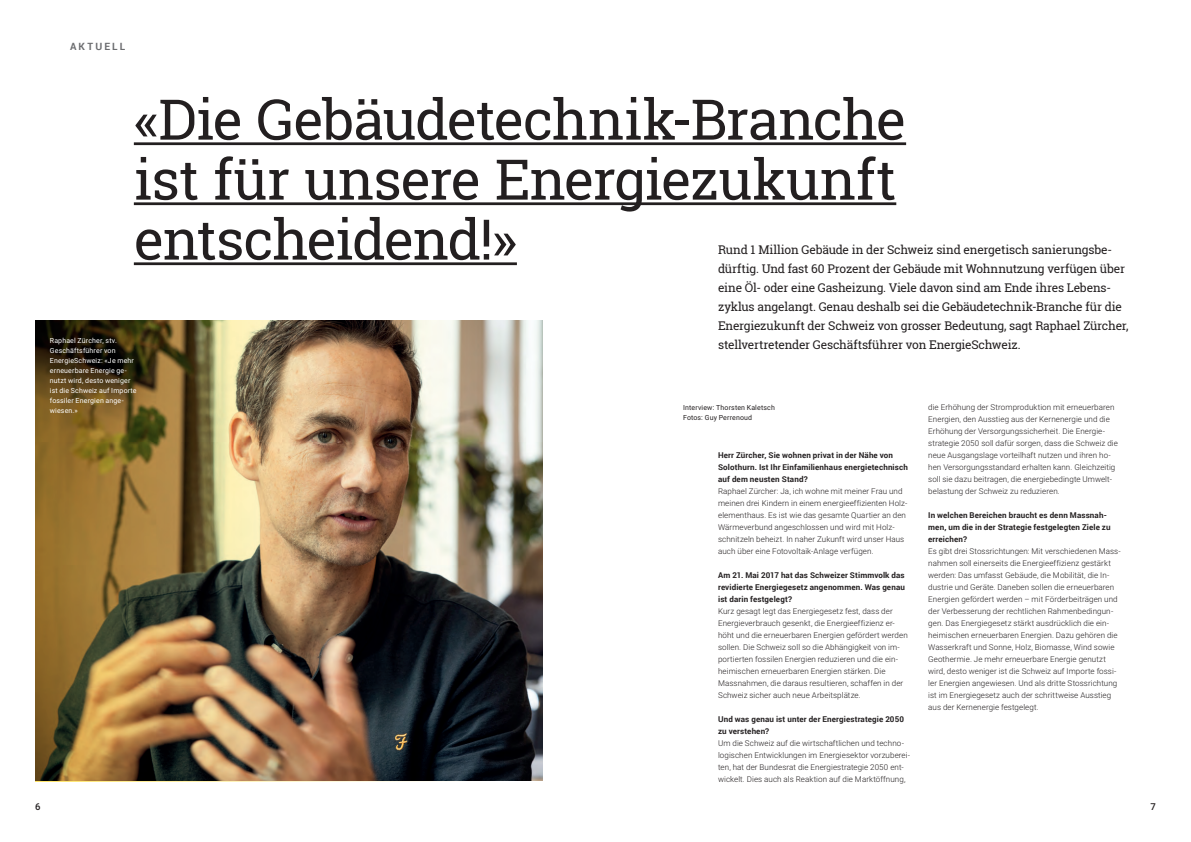
<style>
.page{position:relative;width:1191px;height:842px;background:#fff}
.page>*{position:absolute;margin:0;border:0;box-sizing:border-box;transform-origin:0 0}
.t1{font:56px/60px "Roboto Slab";letter-spacing:-.025em;color:#231f20}
.t2{font:12px/19px "Roboto Slab";letter-spacing:-.02em;color:#231f20}
.t3{font:700 10px "Roboto";letter-spacing:.215em;color:#6c6d70}
.t4{font:500 9.5px "Roboto";color:#231f20}
.t5{font:300 8px/12px "Roboto";letter-spacing:.01em;color:#231f20}
.t6{font:700 8px/12px "Roboto";letter-spacing:.015em;color:#231f20}
.t7{font:7px/10px "Roboto";letter-spacing:.02em;color:#fff}
.t8{font:7px/10px "Roboto";letter-spacing:.02em;color:#231f20}
</style>
<div class="page">
<hr style="left:134px;top:142px;width:772px;height:3px;background:#231f20">
<hr style="left:134px;top:202px;width:762px;height:3px;background:#231f20">
<hr style="left:134px;top:262px;width:383px;height:3px;background:#231f20">
<img style="left:35px;top:321px;width:508px;height:461px">
<p class="t3" style="left:70px;top:40px;width:57px">AKTUELL</p>
<h1 class="t1" style="left:134px;top:89px;width:773px">«Die Gebäudetechnik-Branche ist für unsere Energiezukunft entscheidend!»</h1>
<p class="t2" style="left:718px;top:240px;width:412px">Rund 1 Million Gebäude in der Schweiz sind energetisch sanierungsbe&shy;dürftig. Und fast 60 Prozent der Gebäude mit Wohnnutzung verfügen über eine Öl- oder eine Gasheizung. Viele davon sind am Ende ihres Lebens&shy;zyklus angelangt. Genau deshalb sei die Gebäudetechnik-Branche für die Energiezukunft der Schweiz von grosser Bedeutung, sagt Raphael Zürcher, stellvertretender Geschäftsführer von EnergieSchweiz.</p>
<p class="t7" style="left:50px;top:335px;width:88px">Raphael Zürcher, stv.<br>Geschäftsführer von<br>EnergieSchweiz: «Je mehr erneuerbare Energie ge&shy;nutzt wird, desto weniger ist die Schweiz auf Importe fossiler Energien ange&shy;wiesen.»</p>
<p class="t5" style="left:928px;top:401px;width:191px">die Erhöhung der Stromproduktion mit erneuerbaren Energien, den Ausstieg aus der Kernenergie und die Erhöhung der Versorgungssicherheit. Die Energie&shy;strategie 2050 soll dafür sorgen, dass die Schweiz die neue Ausgangslage vorteilhaft nutzen und ihren ho&shy;hen Versorgungsstandard erhalten kann. Gleichzeitig soll sie dazu beitragen, die energiebedingte Umwelt&shy;belastung der Schweiz zu reduzieren.</p>
<p class="t6" style="left:928px;top:509px;width:184px">In welchen Bereichen braucht es denn Massnah&shy;men, um die in der Strategie festgelegten Ziele zu erreichen?</p>
<p class="t5" style="left:928px;top:545px;width:194px">Es gibt drei Stossrichtungen: Mit verschiedenen Mass&shy;nahmen soll einerseits die Energieeffizienz gestärkt werden: Das umfasst Gebäude, die Mobilität, die In&shy;dustrie und Geräte. Daneben sollen die erneuerbaren Energien gefördert werden – mit Förderbeiträgen und der Verbesserung der rechtlichen Rahmenbedingun&shy;gen. Das Energiegesetz stärkt ausdrücklich die ein&shy;heimischen erneuerbaren Energien. Dazu gehören die Wasserkraft und Sonne, Holz, Biomasse, Wind sowie Geothermie. Je mehr erneuerbare Energie genutzt wird, desto weniger ist die Schweiz auf Importe fossi&shy;ler Energien angewiesen. Und als dritte Stossrichtung ist im Energiegesetz auch der schrittweise Ausstieg aus der Kernenergie festgelegt.</p>
<p class="t8" style="left:683px;top:402px;width:93px">Interview: Thorsten Kaletsch<br>Fotos: Guy Perrenoud</p>
<p class="t6" style="left:718px;top:448px;width:191px">Herr Zürcher, Sie wohnen privat in der Nähe von<br>Solothurn. Ist Ihr Einfamilienhaus energietechnisch auf dem neusten Stand?</p>
<p class="t5" style="left:718px;top:484px;width:191px">Raphael Zürcher: Ja, ich wohne mit meiner Frau und meinen drei Kindern in einem energieeffizienten Holz&shy;elementhaus. Es ist wie das gesamte Quartier an den Wärmeverbund angeschlossen und wird mit Holz&shy;schnitzeln beheizt. In naher Zukunft wird unser Haus auch über eine Fotovoltaik-Anlage verfügen.</p>
<p class="t6" style="left:718px;top:568px;width:188px;text-align:justify">Am 21. Mai 2017 hat das Schweizer Stimmvolk das revidierte Energiegesetz angenommen. Was genau ist darin festgelegt?</p>
<p class="t5" style="left:718px;top:604px;width:191px">Kurz gesagt legt das Energiegesetz fest, dass der Energieverbrauch gesenkt, die Energieeffizienz er&shy;höht und die erneuerbaren Energien gefördert werden sollen. Die Schweiz soll so die Abhängigkeit von im&shy;portierten fossilen Energien reduzieren und die ein&shy;heimischen erneuerbaren Energien stärken. Die Massnahmen, die daraus resultieren, schaffen in der Schweiz sicher auch neue Arbeitsplätze.</p>
<p class="t6" style="left:718px;top:712px;width:187px">Und was genau ist unter der Energiestrategie 2050 zu verstehen?</p>
<p class="t5" style="left:718px;top:736px;width:194px">Um die Schweiz auf die wirtschaftlichen und techno&shy;logischen Entwicklungen im Energiesektor vorzuberei&shy;ten, hat der Bundesrat die Energiestrategie 2050 ent&shy;wickelt. Dies auch als Reaktion auf die Marktöffnung,</p>
<p class="t4" style="left:35px;top:800px;width:7px">6</p>
<p class="t4" style="left:1150px;top:800px;width:7px">7</p>
</div>
